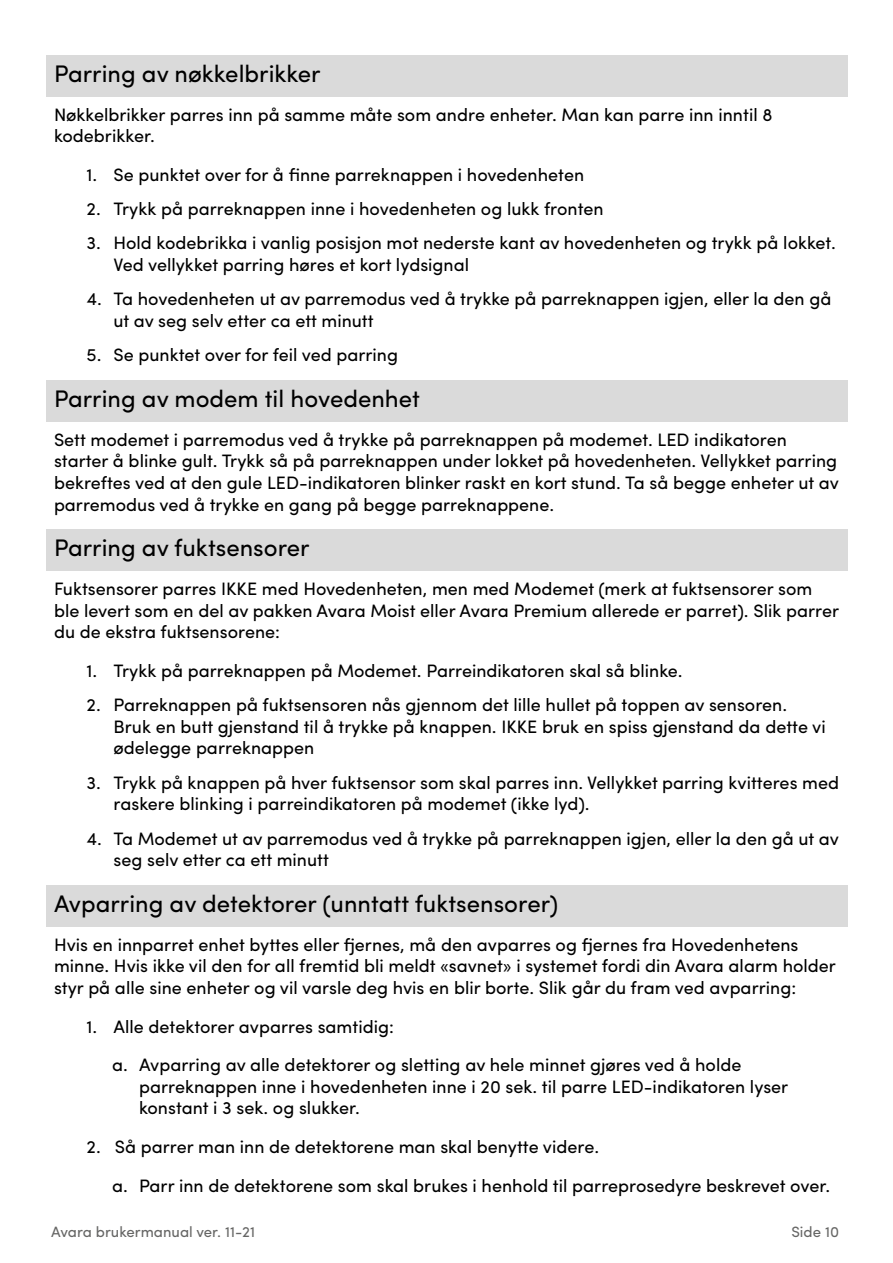
<style>
.page{position:relative;width:893px;height:1263px;background:#fff}
.page>*{position:absolute;margin:0;border:0;box-sizing:border-box;transform-origin:0 0}
.t1{font:24px "Sofia Pro";color:#000}
.t2{font:18px/21.6px "Sofia Pro";color:#000}
.t3{font:15px "Sofia Pro";color:#666665}
</style>
<div class="page">
<div style="left:45px;top:55px;width:802px;height:41px;background:#dadada"></div>
<div style="left:45px;top:381px;width:802px;height:41px;background:#dadada"></div>
<div style="left:45px;top:530px;width:802px;height:41px;background:#dadada"></div>
<div style="left:45px;top:885px;width:802px;height:41px;background:#dadada"></div>
<h1 class="t1" style="left:54px;top:56px;width:268px">Parring av nøkkelbrikker</h1>
<p class="t2" style="left:54px;top:102px;width:720px">Nøkkelbrikker parres inn på samme måte som andre enheter. Man kan parre inn inntil 8 kodebrikker.</p>
<p class="t2" style="left:87px;top:162px;width:499px">1. Se punktet over for å finne parreknappen i hovedenheten</p>
<p class="t2" style="left:87px;top:197px;width:519px">2. Trykk på parreknappen inne i hovedenheten og lukk fronten</p>
<p class="t2" style="left:114px;top:231px;width:724px;text-indent:-27px">3. Hold kodebrikka i vanlig posisjon mot nederste kant av hovedenheten og trykk på lokket.<br>Ved vellykket parring høres et kort lydsignal</p>
<p class="t2" style="left:114px;top:287px;width:719px;text-indent:-27px">4. Ta hovedenheten ut av parremodus ved å trykke på parreknappen igjen, eller la den gå ut av seg selv etter ca ett minutt</p>
<p class="t2" style="left:87px;top:343px;width:313px">5. Se punktet over for feil ved parring</p>
<h1 class="t1" style="left:54px;top:381px;width:368px">Parring av modem til hovedenhet</h1>
<p class="t2" style="left:54px;top:427px;width:787px">Sett modemet i parremodus ved å trykke på parreknappen på modemet. LED indikatoren starter å blinke gult. Trykk så på parreknappen under lokket på hovedenheten. Vellykket parring bekreftes ved at den gule LED-indikatoren blinker raskt en kort stund. Ta så begge enheter ut av parremodus ved å trykke en gang på begge parreknappene.</p>
<h1 class="t1" style="left:54px;top:530px;width:257px">Parring av fuktsensorer</h1>
<p class="t2" style="left:54px;top:577px;width:787px">Fuktsensorer parres IKKE med Hovedenheten, men med Modemet (merk at fuktsensorer som ble levert som en del av pakken Avara Moist eller Avara Premium allerede er parret). Slik parrer du de ekstra fuktsensorene:</p>
<p class="t2" style="left:87px;top:658px;width:598px">1. Trykk på parreknappen på Modemet. Parreindikatoren skal så blinke.</p>
<p class="t2" style="left:114px;top:693px;width:714px;text-indent:-27px">2. Parreknappen på fuktsensoren nås gjennom det lille hullet på toppen av sensoren.<br>Bruk en butt gjenstand til å trykke på knappen. IKKE bruk en spiss gjenstand da dette vi ødelegge parreknappen</p>
<p class="t2" style="left:114px;top:770px;width:727px;text-indent:-27px">3. Trykk på knappen på hver fuktsensor som skal parres inn. Vellykket parring kvitteres med raskere blinking i parreindikatoren på modemet (ikke lyd).</p>
<p class="t2" style="left:114px;top:826px;width:727px;text-indent:-27px">4. Ta Modemet ut av parremodus ved å trykke på parreknappen igjen, eller la den gå ut av seg selv etter ca ett minutt</p>
<h1 class="t1" style="left:54px;top:886px;width:506px">Avparring av detektorer (unntatt fuktsensorer)</h1>
<p class="t2" style="left:54px;top:932px;width:784px">Hvis en innparret enhet byttes eller fjernes, må den avparres og fjernes fra Hovedenhetens minne. Hvis ikke vil den for all fremtid bli meldt «savnet» i systemet fordi din Avara alarm holder styr på alle sine enheter og vil varsle deg hvis en blir borte. Slik går du fram ved avparring:</p>
<p class="t2" style="left:112px;top:1006px;width:631px;line-height:38.5px;text-indent:-26px">1. Alle detektorer avparres samtidig:<br>a. Avparring av alle detektorer og sletting av hele minnet gjøres ved å holde</p>
<p class="t2" style="left:139px;top:1074px;width:651px">parreknappen inne i hovedenheten inne i 20 sek. til parre LED-indikatoren lyser konstant i 3 sek. og slukker.</p>
<p class="t2" style="left:112px;top:1126px;width:720px;line-height:38.5px;text-indent:-26px">2. Så parrer man inn de detektorene man skal benytte videre.<br>a. Parr inn de detektorene som skal brukes i henhold til parreprosedyre beskrevet over.</p>
<p class="t3" style="left:51px;top:1221px;width:206px">Avara brukermanual ver. 11-21</p>
<p class="t3" style="left:791px;top:1221px;width:49px">Side 10</p>
</div>
